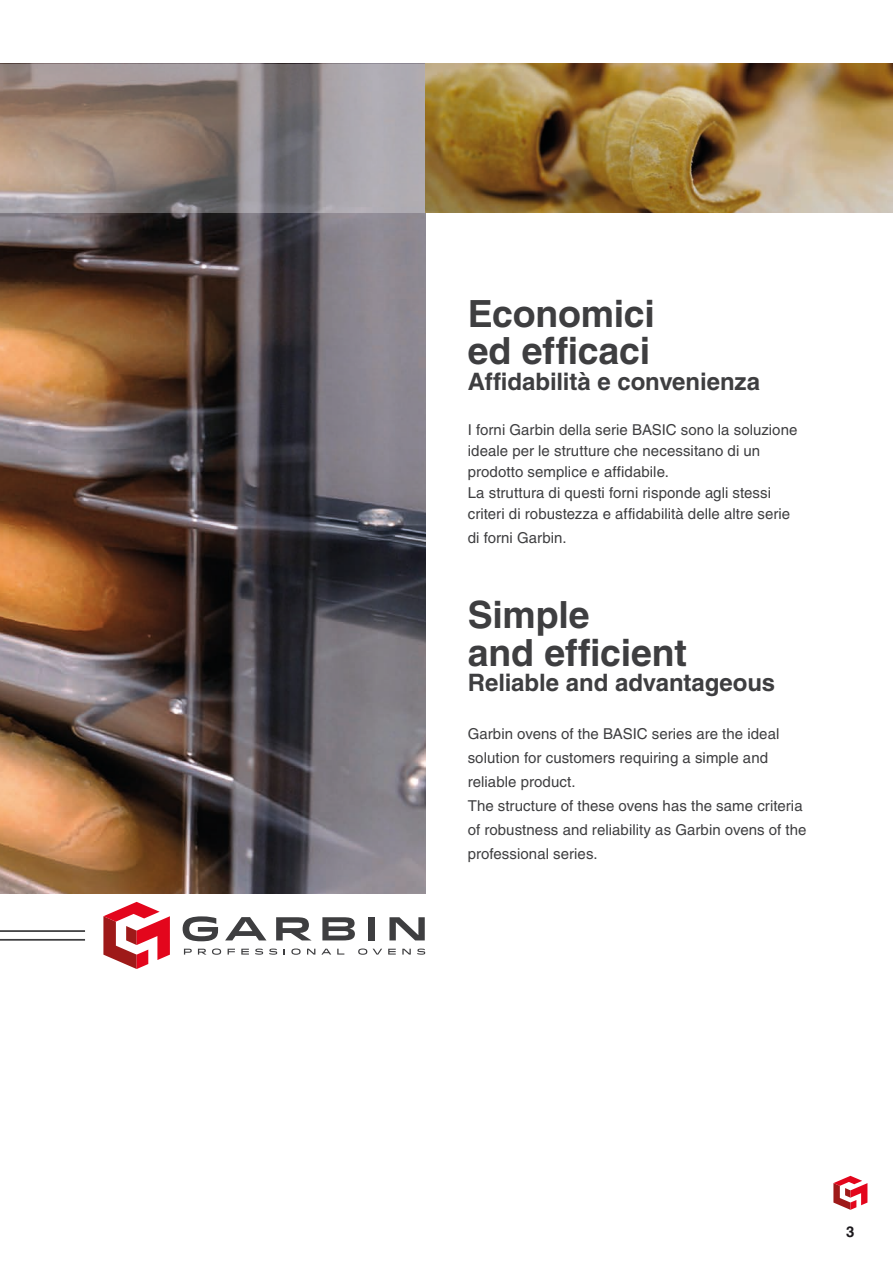
<style>
.page{position:relative;width:893px;height:1263px;background:#fff}
.page>*{position:absolute;margin:0;border:0;box-sizing:border-box;transform-origin:0 0}
.t1{font:700 37.5px/37.5px "Helvetica";letter-spacing:-.005em;color:#3e3e40}
.t2{font:700 24px "Helvetica";letter-spacing:-.005em;color:#3e3e40}
.t3{font:15px/24px "Helvetica";letter-spacing:.005em;color:#3e3e40}
.t4{font:700 15px "Helvetica";color:#1b181c}
</style>
<div class="page">
<svg style="left:833px;top:1176px;width:34px;height:34px"></svg>
<hr style="left:0;top:930px;width:85px;height:2px;background:#3e3e40">
<hr style="left:0;top:939px;width:85px;height:2px;background:#3e3e40">
<img style="left:0;top:213px;width:425px;height:680px">
<svg style="left:0;top:64px;width:425px;height:149px;background:#958a87"></svg>
<img style="left:425px;top:64px;width:468px;height:149px">
<svg style="left:183px;top:916px;width:35px;height:25px"></svg>
<svg style="left:225px;top:917px;width:41px;height:23px"></svg>
<svg style="left:276px;top:917px;width:35px;height:23px"></svg>
<svg style="left:322px;top:917px;width:33px;height:23px"></svg>
<div style="left:368px;top:917px;width:7px;height:23px;background:#3e3e40"></div>
<svg style="left:389px;top:917px;width:36px;height:23px"></svg>
<svg style="left:184px;top:949px;width:8px;height:5px"></svg>
<svg style="left:198px;top:948px;width:23px;height:7px"></svg>
<svg style="left:228px;top:949px;width:7px;height:5px"></svg>
<svg style="left:241px;top:949px;width:8px;height:5px"></svg>
<svg style="left:255px;top:948px;width:8px;height:7px"></svg>
<svg style="left:269px;top:948px;width:8px;height:7px"></svg>
<svg style="left:291px;top:948px;width:10px;height:7px"></svg>
<svg style="left:307px;top:949px;width:8px;height:5px"></svg>
<svg style="left:322px;top:949px;width:9px;height:5px"></svg>
<svg style="left:337px;top:949px;width:7px;height:5px"></svg>
<svg style="left:358px;top:948px;width:9px;height:7px"></svg>
<svg style="left:373px;top:949px;width:9px;height:5px"></svg>
<svg style="left:388px;top:949px;width:8px;height:5px"></svg>
<svg style="left:402px;top:949px;width:9px;height:5px"></svg>
<svg style="left:417px;top:948px;width:8px;height:7px"></svg>
<svg style="left:103px;top:902px;width:67px;height:67px"></svg>
<h1 class="t1" style="left:468px;top:294px;width:189px">Economici ed efficaci</h1>
<h2 class="t2" style="left:468px;top:367px;width:294px">Affidabilità e convenienza</h2>
<p class="t3" style="left:468px;top:419px;width:331px;line-height:21px">I forni Garbin della serie basic sono la soluzione ideale per le strutture che necessitano di un prodotto semplice e affidabile.<br>La struttura di questi forni risponde agli stessi criteri di robustezza e affidabilità delle altre serie</p>
<p class="t3" style="left:468px;top:525px;width:100px">di forni Garbin.</p>
<h1 class="t1" style="left:468px;top:596px;width:221px">Simple<br>and efficient</h1>
<h2 class="t2" style="left:468px;top:668px;width:309px">Reliable and advantageous</h2>
<p class="t3" style="left:468px;top:722px;width:146px">Garbin ovens of the BAS</p>
<p class="t3" style="left:468px;top:722px;width:340px;text-indent:165px">IC series are the ideal solution for customers requiring a simple and reliable product.<br>The structure of these ovens has the same criteria of robustness and reliability as Garbin ovens of the professional series.</p>
<p class="t4" style="left:846px;top:1222px;width:10px">3</p>
</div>
